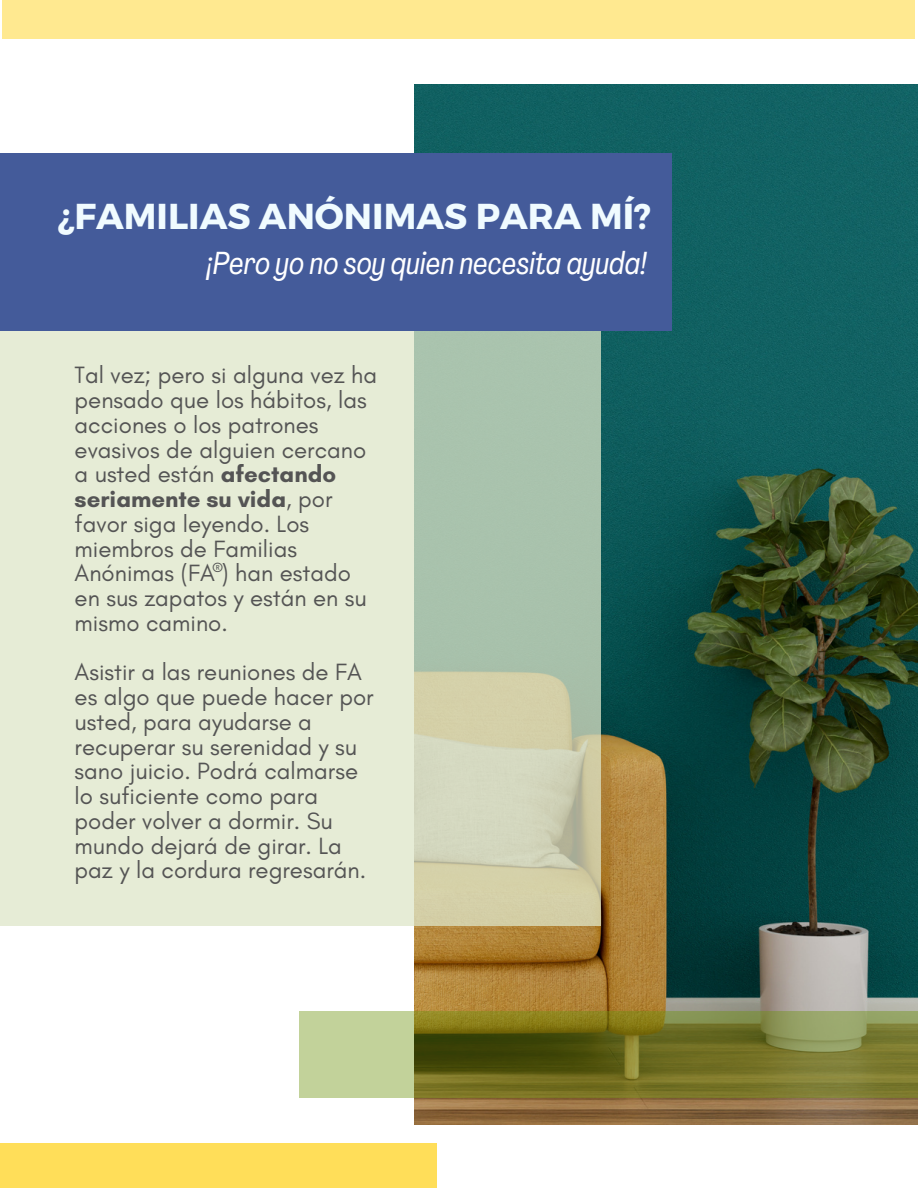
<style>
.page{position:relative;width:918px;height:1188px;background:#fff}
.page>*{position:absolute;margin:0;border:0;box-sizing:border-box;transform-origin:0 0}
.t1{font:700 36px "Montserrat";color:#f0fbff}
.t2{font:italic 31.5px "Agrandir Tight";color:#fff}
.t3{font:24px/24.8px "Glacial Indifference";color:#545454}
.t4{font:15px "Glacial Indifference";color:#545454}
.s1{font-weight:700}
</style>
<div class="page">
<img style="left:414px;top:84px;width:504px;height:1041px">
<svg style="left:0;top:331px;width:600px;height:595px;background:#d8e0c9"></svg>
<div style="left:0;top:154px;width:672px;height:177px;background:#445b9a"></div>
<svg style="left:299px;top:1011px;width:619px;height:86px;background:#81843d"></svg>
<div style="left:0;top:1143px;width:437px;height:45px;background:#ffde59"></div>
<div style="left:2px;top:0;width:913px;height:38px;background:#ffe990"></div>
<h1 class="t1" style="left:57px;top:193px;width:595px">¿FAMILIAS ANÓNIMAS PARA MÍ?</h1>
<h2 class="t2" style="left:206px;top:251px;width:442px">¡Pero yo no soy quien necesita ayuda!</h2>
<p class="t3" style="left:75px;top:363px;width:304px">Tal vez; pero si alguna vez ha pensado que los hábitos, las acciones o los patrones evasivos de alguien cercano a usted están <span class="s1">afectando seriamente su vida</span>, por favor siga leyendo. Los miembros de Familias<br>Anónimas (FA ) han estado en sus zapatos y están en su mismo camino.</p>
<p class="t3" style="left:75px;top:660px;width:301px">Asistir a las reuniones de FA es algo que puede hacer por usted, para ayudarse a recuperar su serenidad y su sano juicio. Podrá calmarse lo suficiente como para poder volver a dormir. Su mundo dejará de girar. La paz y la cordura regresarán.</p>
<p class="t4" style="left:212px;top:559px;width:13px">®</p>
</div>
